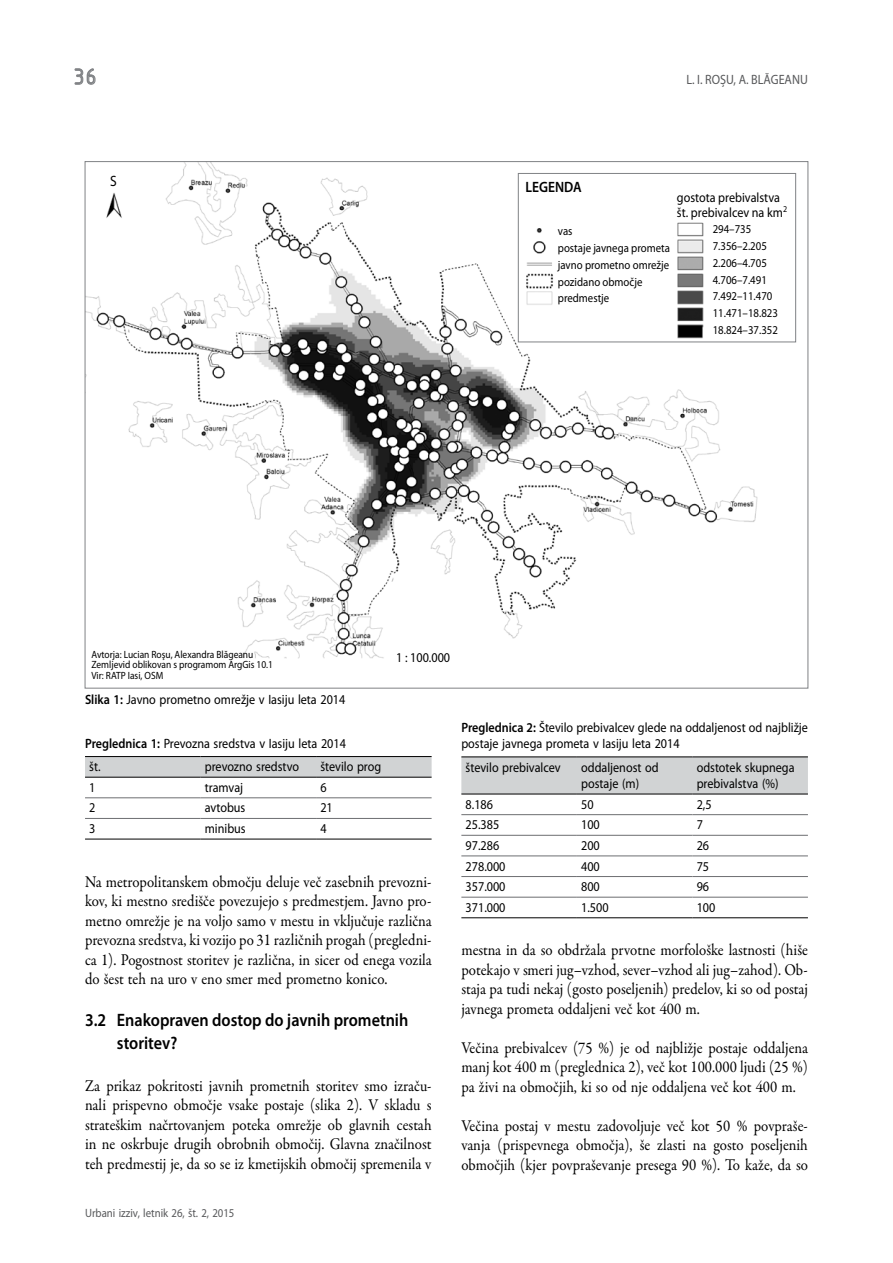
<style>
.page{position:relative;width:893px;height:1263px;background:#fff}
.page>*{position:absolute;margin:0;border:0;box-sizing:border-box;transform-origin:0 0}
.t1{font:24px "ISOCTEUR";color:#808285}
.t2{font:600 18px/22.5px "Myriad Pro";color:#000;scale:.9 1}
.t3{font:16.5px/19.5px "Garamond Premr Pro";color:#000;text-align:justify;scale:.9 1}
.t4{font:600 15px "Myriad Pro";color:#000;scale:.9 1}
.t5{font:15px "Myriad Pro";color:#000;scale:.9 1}
.t6{font:13.5px/16.5px "Myriad Pro";color:#000;scale:.9 1}
.t7{font:13.5px "Myriad Pro";color:#58595b;scale:.9 1}
.t8{font:12px/16.8px "Myriad Pro";color:#000;scale:.9 1}
.t9{font:12px "Myriad Pro";color:#58595b;scale:.9 1}
.t10{font:10.5px/10.5px "Myriad Pro";color:#000;scale:.9 1}
.s1{font-weight:600}
</style>
<div class="page">
<svg style="left:74px;top:68px;width:22px;height:17px"></svg>
<img style="left:87px;top:163px;width:710px;height:496px">
<img style="left:105px;top:190px;width:25px;height:32px">
<div style="left:518px;top:173px;width:278px;height:169px;border:1px solid #808285"></div>
<svg style="left:85px;top:757px;width:347px;height:20px;background:#cdcfd0"></svg>
<hr style="left:85px;top:756px;width:116px;height:1px;background:#000">
<hr style="left:201px;top:756px;width:115px;height:1px;background:#000">
<hr style="left:316px;top:756px;width:116px;height:1px;background:#000">
<hr style="left:85px;top:777px;width:116px;height:1px;background:#000">
<hr style="left:201px;top:777px;width:115px;height:1px;background:#000">
<hr style="left:316px;top:777px;width:116px;height:1px;background:#000">
<hr style="left:85px;top:839px;width:116px;height:1px;background:#000">
<hr style="left:201px;top:839px;width:115px;height:1px;background:#000">
<hr style="left:316px;top:839px;width:116px;height:1px;background:#000">
<hr style="left:85px;top:797px;width:116px;height:1px;background:#6d6e71">
<hr style="left:201px;top:797px;width:115px;height:1px;background:#6d6e71">
<hr style="left:316px;top:797px;width:116px;height:1px;background:#6d6e71">
<hr style="left:85px;top:818px;width:116px;height:1px;background:#6d6e71">
<hr style="left:201px;top:818px;width:115px;height:1px;background:#6d6e71">
<hr style="left:316px;top:818px;width:116px;height:1px;background:#6d6e71">
<div style="left:461px;top:757px;width:347px;height:37px;background:#d1d3d4"></div>
<hr style="left:461px;top:756px;width:116px;height:1px;background:#000">
<hr style="left:577px;top:756px;width:115px;height:1px;background:#000">
<hr style="left:692px;top:756px;width:116px;height:1px;background:#000">
<hr style="left:461px;top:794px;width:116px;height:1px;background:#000">
<hr style="left:577px;top:794px;width:115px;height:1px;background:#000">
<hr style="left:692px;top:794px;width:116px;height:1px;background:#000">
<hr style="left:461px;top:917px;width:116px;height:1px;background:#000">
<hr style="left:577px;top:917px;width:115px;height:1px;background:#000">
<hr style="left:692px;top:917px;width:116px;height:1px;background:#000">
<hr style="left:461px;top:814px;width:116px;height:1px;background:#6d6e71">
<hr style="left:577px;top:814px;width:115px;height:1px;background:#6d6e71">
<hr style="left:692px;top:814px;width:116px;height:1px;background:#6d6e71">
<hr style="left:461px;top:835px;width:116px;height:1px;background:#6d6e71">
<hr style="left:577px;top:835px;width:115px;height:1px;background:#6d6e71">
<hr style="left:692px;top:835px;width:116px;height:1px;background:#6d6e71">
<hr style="left:461px;top:855px;width:116px;height:1px;background:#6d6e71">
<hr style="left:577px;top:855px;width:115px;height:1px;background:#6d6e71">
<hr style="left:692px;top:855px;width:116px;height:1px;background:#6d6e71">
<hr style="left:461px;top:876px;width:116px;height:1px;background:#6d6e71">
<hr style="left:577px;top:876px;width:115px;height:1px;background:#6d6e71">
<hr style="left:692px;top:876px;width:116px;height:1px;background:#6d6e71">
<hr style="left:461px;top:897px;width:116px;height:1px;background:#6d6e71">
<hr style="left:577px;top:897px;width:115px;height:1px;background:#6d6e71">
<hr style="left:692px;top:897px;width:116px;height:1px;background:#6d6e71">
<div style="left:396px;top:652px;width:135px;height:16px;background:#fff"></div>
<div style="left:102px;top:597px;width:128px;height:25px;background:#fff"></div>
<h1 class="t1" style="left:70px;top:61px;width:31px">36</h1>
<p class="t5" style="left:110px;top:172px;width:9px">S</p>
<p class="t7" style="left:686px;top:72px;width:137px">L. I. ROȘU, A. BLĂGEANU</p>
<p class="t4" style="left:526px;top:177px;width:64px">LEGENDA</p>
<p class="t8" style="left:558px;top:223px;width:126px">vas<br>postaje javnega prometa javno prometno omrežje pozidano območje predmestje</p>
<p class="t6" style="left:677px;top:190px;width:124px;line-height:15px">gostota prebivalstva št. prebivalcev na km<sup>2</sup></p>
<p class="t8" style="left:713px;top:221px;width:74px">294–735<br>7.356–2.205<br>2.206–4.705<br>4.706–7.491<br>7.492–11.470<br>11.471–18.823<br>18.824–37.352</p>
<p class="t10" style="left:91px;top:649px;width:203px">Avtorja: Lucian Roşu, Alexandra Blăgeanu<br>Zemljevid oblikovan s programom ArgGis 10.1<br>Vir: RATP Iasi, OSM</p>
<p class="t6" style="left:85px;top:691px;width:291px"><span class="s1">Slika 1:</span> Javno prometno omrežje v Iasiju leta 2014</p>
<p class="t6" style="left:89px;top:732px;width:287px;line-height:23.2px;text-indent:-4px"><span class="s1">Preglednica 1:</span> Prevozna sredstva v Iasiju leta 2014 št.</p>
<p class="t6" style="left:205px;top:759px;width:106px">prevozno sredstvo</p>
<p class="t6" style="left:320px;top:759px;width:69px">število prog</p>
<p class="t6" style="left:89px;top:779px;width:8px">1</p>
<p class="t6" style="left:205px;top:779px;width:44px">tramvaj</p>
<p class="t6" style="left:320px;top:779px;width:8px">6</p>
<p class="t6" style="left:89px;top:800px;width:8px">2</p>
<p class="t6" style="left:205px;top:800px;width:47px">avtobus</p>
<p class="t6" style="left:320px;top:800px;width:15px">21</p>
<p class="t6" style="left:89px;top:820px;width:8px">3</p>
<p class="t6" style="left:205px;top:820px;width:47px">minibus</p>
<p class="t6" style="left:320px;top:820px;width:8px">4</p>
<p class="t6" style="left:396px;top:649px;width:61px">1 : 100.000</p>
<p class="t3" style="left:85px;top:872px;width:387px">Na metropolitanskem območju deluje več zasebnih prevozni&shy;kov, ki mestno središče povezujejo s predmestjem. Javno pro&shy;metno omrežje je na voljo samo v mestu in vključuje različna prevozna sredstva, ki vozijo po 31 različnih progah (pregledni&shy;ca 1). Pogostnost storitev je različna, in sicer od enega vozila do šest teh na uro v eno smer med prometno konico.</p>
<p class="t2" style="left:117px;top:1009px;width:325px;text-indent:-32px">3.2 Enakopraven dostop do javnih prometnih storitev?</p>
<p class="t3" style="left:85px;top:1076px;width:387px">Za prikaz pokritosti javnih prometnih storitev smo izraču&shy;nali prispevno območje vsake postaje (slika 2). V skladu s strateškim načrtovanjem poteka omrežje ob glavnih cestah in ne oskrbuje drugih obrobnih območij. Glavna značilnost teh predmestij je, da so se iz kmetijskih območij spremenila v</p>
<p class="t6" style="left:461px;top:719px;width:387px"><span class="s1">Preglednica 2:</span> Število prebivalcev glede na oddaljenost od najbližje postaje javnega prometa v Iasiju leta 2014</p>
<p class="t6" style="left:466px;top:759px;width:107px">število prebivalcev</p>
<p class="t6" style="left:581px;top:759px;width:88px">oddaljenost od postaje (m)</p>
<p class="t6" style="left:697px;top:759px;width:110px">odstotek skupnega prebivalstva (%)</p>
<p class="t6" style="left:466px;top:796px;width:32px">8.186</p>
<p class="t6" style="left:581px;top:796px;width:15px">50</p>
<p class="t6" style="left:697px;top:796px;width:18px">2,5</p>
<p class="t6" style="left:466px;top:817px;width:39px">25.385</p>
<p class="t6" style="left:581px;top:817px;width:22px">100</p>
<p class="t6" style="left:697px;top:817px;width:8px">7</p>
<p class="t6" style="left:466px;top:837px;width:39px">97.286</p>
<p class="t6" style="left:581px;top:837px;width:22px">200</p>
<p class="t6" style="left:697px;top:837px;width:15px">26</p>
<p class="t6" style="left:466px;top:858px;width:46px">278.000</p>
<p class="t6" style="left:581px;top:858px;width:22px">400</p>
<p class="t6" style="left:697px;top:858px;width:15px">75</p>
<p class="t6" style="left:466px;top:879px;width:46px">357.000</p>
<p class="t6" style="left:581px;top:879px;width:22px">800</p>
<p class="t6" style="left:697px;top:879px;width:15px">96</p>
<p class="t6" style="left:466px;top:899px;width:46px">371.000</p>
<p class="t6" style="left:581px;top:899px;width:32px">1.500</p>
<p class="t6" style="left:697px;top:899px;width:22px">100</p>
<p class="t3" style="left:461px;top:941px;width:387px">mestna in da so obdržala prvotne morfološke lastnosti (hiše potekajo v smeri jug–vzhod, sever–vzhod ali jug–zahod). Ob&shy;staja pa tudi nekaj (gosto poseljenih) predelov, ki so od postaj javnega prometa oddaljeni več kot 400 m.</p>
<p class="t3" style="left:461px;top:1038px;width:387px">Večina prebivalcev (75 %) je od najbližje postaje oddaljena manj kot 400 m (preglednica 2), več kot 100.000 ljudi (25 %) pa živi na območjih, ki so od nje oddaljena več kot 400 m.</p>
<p class="t3" style="left:461px;top:1116px;width:387px">Večina postaj v mestu zadovoljuje več kot 50 % povpraše&shy;vanja (prispevnega območja), še zlasti na gosto poseljenih območjih (kjer povpraševanje presega 90 %). To kaže, da so</p>
<p class="t9" style="left:85px;top:1206px;width:168px">Urbani izziv, letnik 26, št. 2, 2015</p>
</div>
